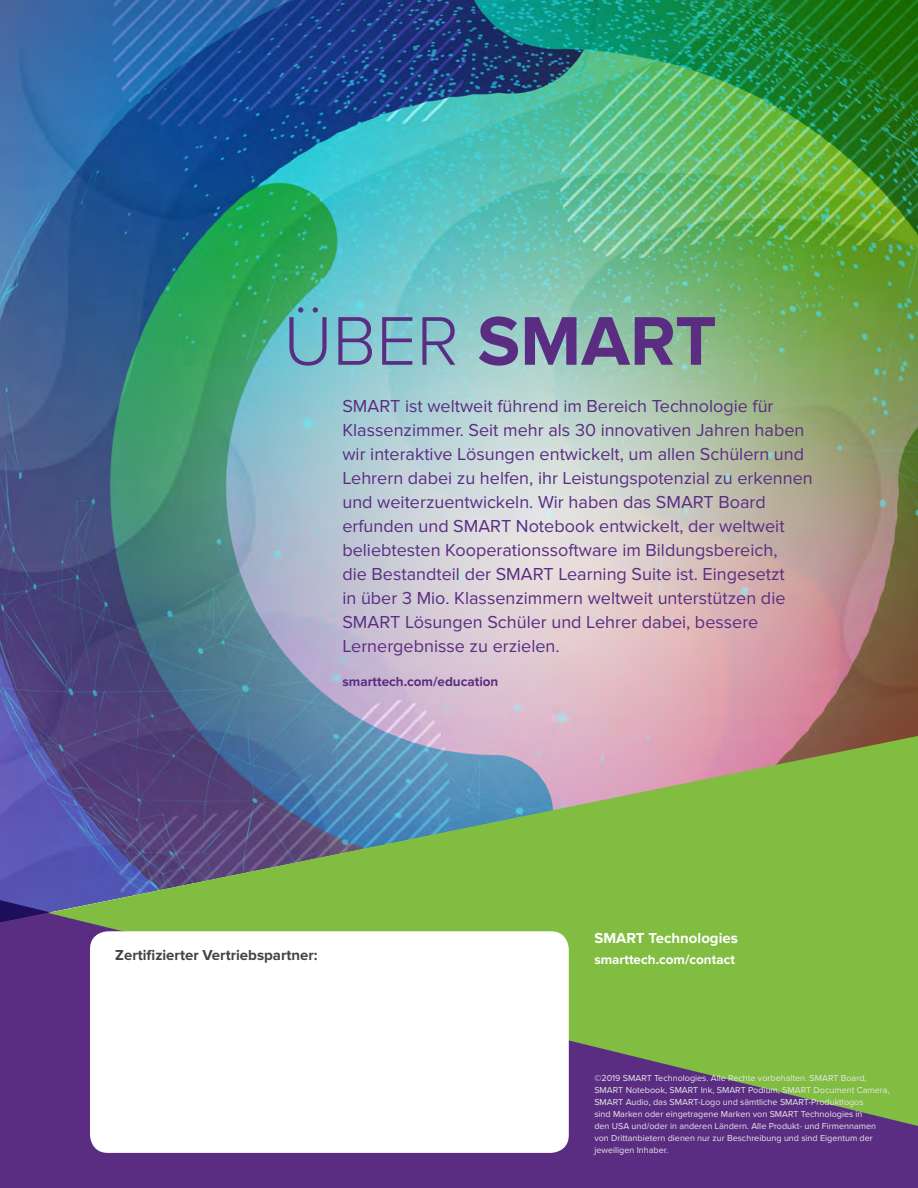
<style>
.page{position:relative;width:918px;height:1188px;background:#fff}
.page>*{position:absolute;margin:0;border:0;box-sizing:border-box;transform-origin:0 0}
.t1{font:700 71.4px "Proxima Nova";color:#5a2d82}
.t2{font:18px/24px "Proxima Nova";color:#5a2d82}
.t3{font:700 15px "Proxima Nova";color:#434444}
.t4{font:700 15px "Proxima Nova";color:#fff}
.t5{font:700 13.5px "Proxima Nova";color:#5a2d82}
.t6{font:700 13.5px "Proxima Nova";color:#fff}
.t7{font:9px/12px "Proxima Nova";color:#e6e7e8}
.s1{font-weight:300}
</style>
<div class="page">
<img style="left:0;top:0;width:918px;height:897px">
<div style="left:0;top:897px;width:918px;height:291px;background:#5a2d82"></div>
<svg style="left:48px;top:736px;width:870px;height:390px;background:#779765"></svg>
<div style="left:90px;top:931px;width:479px;height:222px;background:#fff;border-radius:18px"></div>
<h1 class="t1" style="left:284px;top:300px;width:435px"><span class="s1">ÜBER</span> SMART</h1>
<p class="t2" style="left:342px;top:394px;width:472px">SMART ist weltweit führend im Bereich Technologie für Klassenzimmer. Seit mehr als 30 innovativen Jahren haben wir interaktive Lösungen entwickelt, um allen Schülern und Lehrern dabei zu helfen, ihr Leistungspotenzial zu erkennen und weiterzuentwickeln. Wir haben das SMART Board erfunden und SMART Notebook entwickelt, der weltweit beliebtesten Kooperationssoftware im Bildungsbereich,<br>die Bestandteil der SMART Learning Suite ist. Eingesetzt<br>in über 3 Mio. Klassenzimmern weltweit unterstützen die SMART Lösungen Schüler und Lehrer dabei, bessere Lernergebnisse zu erzielen.</p>
<p class="t5" style="left:342px;top:674px;width:157px">smarttech.com/education</p>
<p class="t3" style="left:115px;top:946px;width:204px">Zertifizierter Vertriebspartner:</p>
<p class="t4" style="left:594px;top:930px;width:145px">SMART Technologies</p>
<p class="t6" style="left:594px;top:952px;width:142px">smarttech.com/contact</p>
<p class="t7" style="left:594px;top:1072px;width:297px">©2019 SMART Technologies. Alle Rechte vorbehalten. SMART Board, SMART Notebook, SMART Ink, SMART Podium, SMART Document Camera, SMART Audio, das SMART-Logo und sämtliche SMART-Produktlogos<br>sind Marken oder eingetragene Marken von SMART Technologies in<br>den USA und/oder in anderen Ländern. Alle Produkt- und Firmennamen von Drittanbietern dienen nur zur Beschreibung und sind Eigentum der jeweiligen Inhaber.</p>
</div>
